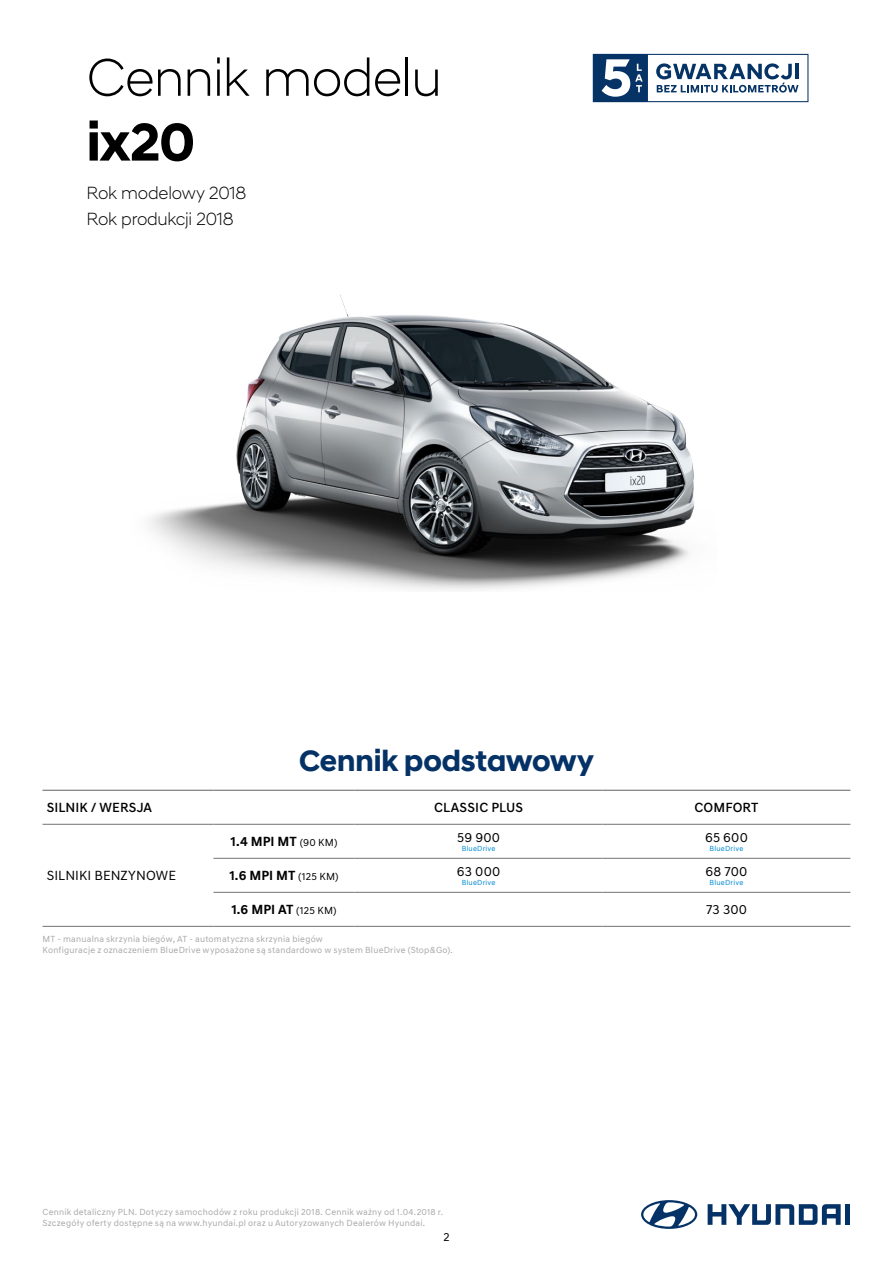
<style>
.page{position:relative;width:893px;height:1263px;background:#fff}
.page>*{position:absolute;margin:0;border:0;box-sizing:border-box;transform-origin:0 0}
.t1{font:300 54px "Hyundai Sans Head";letter-spacing:-.02em;color:#000}
.t2{font:700 54px "Hyundai Sans Head";color:#000}
.t3{font:700 30px "Hyundai Sans Head";letter-spacing:-.005em;color:#053266}
.t4{font:300 18px/25.8px "Hyundai Sans Head";letter-spacing:-.015em;color:#000}
.t5{font:700 13.5px "Hyundai Sans Text";letter-spacing:.005em;color:#000}
.t6{font:13.5px "Hyundai Sans Text";letter-spacing:.01em;color:#000}
.t7{font:500 13.5px "Hyundai Sans Text";letter-spacing:.005em;color:#000}
.t8{font:12px "Hyundai Sans Text";color:#000}
.t9{font:9px/10.8px "Hyundai Sans Text";letter-spacing:.025em;color:#a8a8a7}
.t10{font:7.5px "Hyundai Sans Text";letter-spacing:.025em;color:#008bd2}
.s1{font-weight:400;font-size:10.5px}
</style>
<div class="page">
<hr style="left:43px;top:790px;width:170px;height:1px;background:#747373">
<hr style="left:213px;top:790px;width:142px;height:1px;background:#747373">
<hr style="left:355px;top:790px;width:248px;height:1px;background:#747373">
<hr style="left:603px;top:790px;width:247px;height:1px;background:#747373">
<hr style="left:43px;top:824px;width:170px;height:1px;background:#747373">
<hr style="left:213px;top:824px;width:142px;height:1px;background:#747373">
<hr style="left:355px;top:824px;width:248px;height:1px;background:#747373">
<hr style="left:603px;top:824px;width:247px;height:1px;background:#747373">
<hr style="left:213px;top:858px;width:142px;height:1px;background:#747373">
<hr style="left:355px;top:858px;width:248px;height:1px;background:#747373">
<hr style="left:603px;top:858px;width:247px;height:1px;background:#747373">
<hr style="left:213px;top:892px;width:142px;height:1px;background:#747373">
<hr style="left:355px;top:892px;width:248px;height:1px;background:#747373">
<hr style="left:603px;top:892px;width:247px;height:1px;background:#747373">
<hr style="left:43px;top:926px;width:170px;height:1px;background:#747373">
<hr style="left:213px;top:926px;width:142px;height:1px;background:#747373">
<hr style="left:355px;top:926px;width:248px;height:1px;background:#747373">
<hr style="left:603px;top:926px;width:247px;height:1px;background:#747373">
<img style="left:149px;top:295px;width:545px;height:295px">
<svg style="left:593px;top:54px;width:215px;height:48px"></svg>
<svg style="left:708px;top:1204px;width:133px;height:21px"></svg>
<div style="left:845px;top:1204px;width:5px;height:21px;background:#053266"></div>
<svg style="left:641px;top:1200px;width:56px;height:29px"></svg>
<h1 class="t1" style="left:87px;top:45px;width:357px">Cennik modelu</h1>
<h1 class="t2" style="left:87px;top:110px;width:110px">ix20</h1>
<h3 class="t4" style="left:87px;top:180px;width:161px">Rok modelowy 2018<br>Rok produkcji 2018</h3>
<h2 class="t3" style="left:299px;top:743px;width:296px">Cennik podstawowy</h2>
<h3 class="t7" style="left:47px;top:799px;width:107px">SILNIK / WERSJA</h3>
<h3 class="t7" style="left:434px;top:799px;width:90px">CLASSIC PLUS</h3>
<h3 class="t7" style="left:694px;top:799px;width:66px">COMFORT</h3>
<h3 class="t6" style="left:47px;top:867px;width:131px">SILNIKI BENZYNOWE</h3>
<h3 class="t5" style="left:231px;top:833px;width:108px">1.4 MPI MT <span class="s1">(90 KM)</span></h3>
<h3 class="t6" style="left:457px;top:829px;width:44px">59 900</h3>
<p class="t10" style="left:462px;top:844px;width:35px">BlueDrive</p>
<h3 class="t5" style="left:229px;top:867px;width:111px">1.6 MPI MT <span class="s1">(125 KM)</span></h3>
<h3 class="t6" style="left:457px;top:863px;width:45px">63 000</h3>
<p class="t10" style="left:462px;top:878px;width:35px">BlueDrive</p>
<h3 class="t6" style="left:705px;top:829px;width:44px">65 600</h3>
<p class="t10" style="left:710px;top:844px;width:35px">BlueDrive</p>
<h3 class="t6" style="left:705px;top:863px;width:44px">68 700</h3>
<p class="t10" style="left:710px;top:878px;width:35px">BlueDrive</p>
<h3 class="t5" style="left:231px;top:901px;width:107px">1.6 MPI AT <span class="s1">(125 KM)</span></h3>
<h3 class="t6" style="left:706px;top:901px;width:43px">73 300</h3>
<p class="t9" style="left:43px;top:934px;width:412px">MT - manualna skrzynia biegów, AT - automatyczna skrzynia biegów<br>Konfiguracje z oznaczeniem BlueDrive wyposażone są standardowo w system BlueDrive (Stop&amp;Go).</p>
<p class="t9" style="left:43px;top:1206px;width:402px">Cennik detaliczny PLN. Dotyczy samochodów z roku produkcji 2018. Cennik ważny od 1.04.2018 r.<br>Szczegóły oferty dostępne są na www.hyundai.pl oraz u Autoryzowanych Dealerów Hyundai.</p>
<h3 class="t8" style="left:443px;top:1230px;width:8px">2</h3>
</div>
